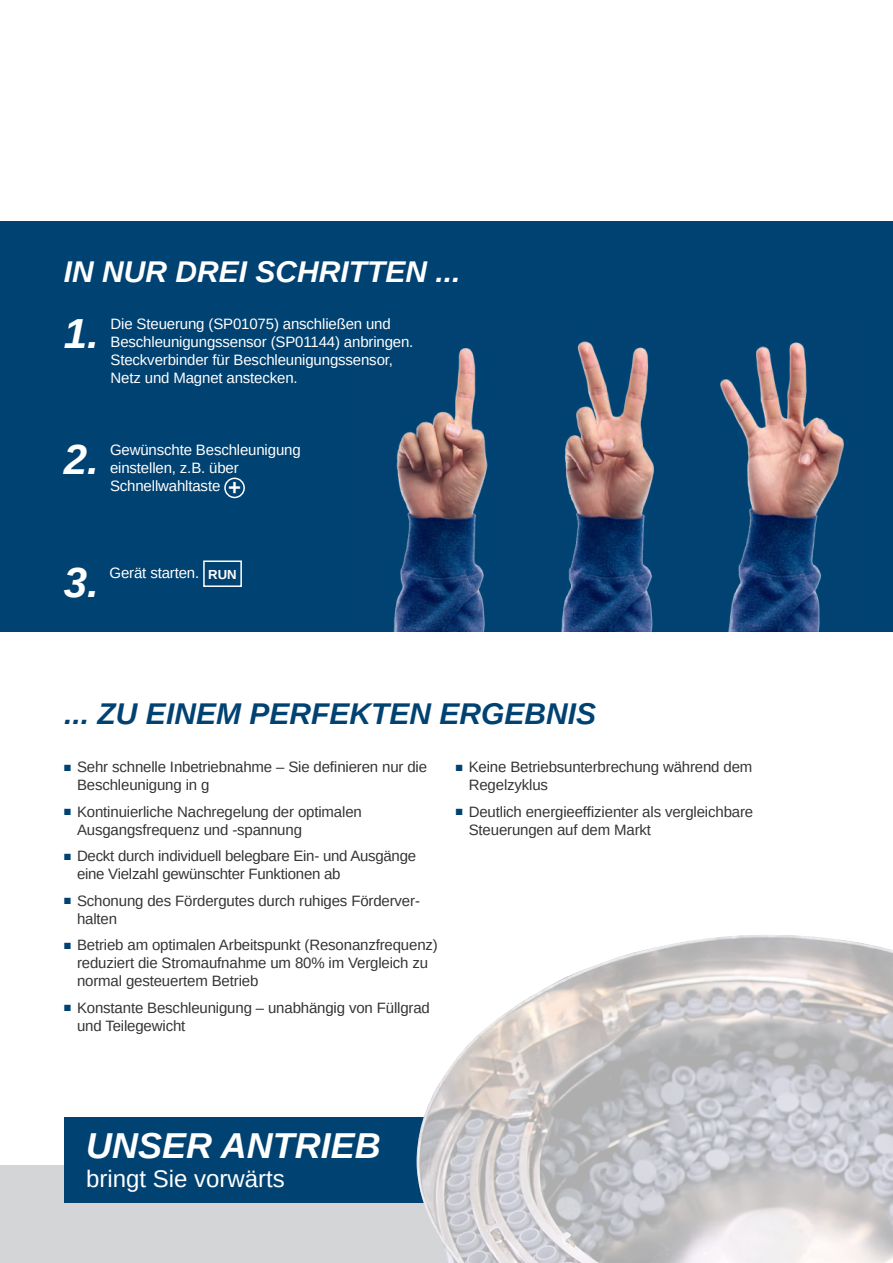
<style>
.page{position:relative;width:893px;height:1263px;background:#fff}
.page>*{position:absolute;margin:0;border:0;box-sizing:border-box;transform-origin:0 0}
.t1{font:italic 700 42px "Arimo";color:#fff}
.t2{font:italic 700 36px "Arimo";color:#fff}
.t3{font:italic 700 30px "Arimo";color:#004272}
.t4{font:italic 700 30px "Arimo";color:#fff}
.t5{font:24px "Arimo";color:#fff}
.t6{font:15px/18px "Arimo";letter-spacing:-.01em;color:#363536}
.t7{font:15px/18px "Arimo";letter-spacing:-.01em;color:#fff}
.s1{font-weight:700;font-size:22.2px}
.s2{font-weight:700;font-size:13.2px}
.s3{color:#004272}
</style>
<div class="page">
<div style="left:0;top:221px;width:893px;height:410px;background:#004272"></div>
<div style="left:0;top:1166px;width:893px;height:97px;background:#d4d5d7"></div>
<div style="left:64px;top:1116px;width:726px;height:86px;background:#004272"></div>
<img style="left:416px;top:935px;width:477px;height:328px">
<img style="left:393px;top:341px;width:451px;height:290px">
<div style="left:224px;top:478px;width:21px;height:20px;border:2px solid #fff;border-radius:50%"></div>
<div style="left:203px;top:560px;width:39px;height:27px;border:2px solid #fff"></div>
<h3 class="t4" style="left:64px;top:251px;width:398px">IN NUR DREI SCHRITTEN ...</h3>
<h1 class="t1" style="left:64px;top:304px;width:37px">1.</h1>
<p class="t7" style="left:111px;top:315px;width:304px">Die Steuerung (SP01075) anschließen und Beschleunigungssensor (SP01144) anbringen.<br>Steckverbinder für Beschleunigungssensor, Netz und Magnet anstecken.</p>
<h1 class="t1" style="left:64px;top:431px;width:37px">2.</h1>
<p class="t7" style="left:110px;top:441px;width:192px">Gewünschte Beschleunigung einstellen, z.B. über<br>Schnellwahltaste <span class="s1">+</span></p>
<h1 class="t1" style="left:64px;top:554px;width:37px">3.</h1>
<p class="t7" style="left:110px;top:564px;width:129px">Gerät starten. <span class="s2">RUN</span></p>
<h3 class="t3" style="left:64px;top:693px;width:533px">... ZU EINEM PERFEKTEN ERGEBNIS</h3>
<p class="t6" style="left:77px;top:758px;width:352px;text-indent:-13px"><span class="s3">■</span> Sehr schnelle Inbetriebnahme – Sie definieren nur die<br>Beschleunigung in g</p>
<p class="t6" style="left:77px;top:802px;width:286px;text-indent:-13px"><span class="s3">■</span> Kontinuierliche Nachregelung der optimalen<br>Ausgangsfrequenz und -spannung</p>
<p class="t6" style="left:77px;top:847px;width:341px;text-indent:-13px"><span class="s3">■</span> Deckt durch individuell belegbare Ein- und Ausgänge eine Vielzahl gewünschter Funktionen ab</p>
<p class="t6" style="left:77px;top:892px;width:344px;text-indent:-13px"><span class="s3">■</span> Schonung des Fördergutes durch ruhiges Förderver&shy;halten</p>
<p class="t6" style="left:77px;top:936px;width:362px;text-indent:-13px"><span class="s3">■</span> Betrieb am optimalen Arbeitspunkt (Resonanzfrequenz) reduziert die Stromaufnahme um 80% im Vergleich zu normal gesteuertem Betrieb</p>
<p class="t6" style="left:77px;top:999px;width:354px;text-indent:-13px"><span class="s3">■</span> Konstante Beschleunigung – unabhängig von Füllgrad und Teilegewicht</p>
<p class="t6" style="left:469px;top:758px;width:285px;text-indent:-13px"><span class="s3">■</span> Keine Betriebsunterbrechung während dem<br>Regelzyklus</p>
<p class="t6" style="left:469px;top:802px;width:286px;text-indent:-13px"><span class="s3">■</span> Deutlich energieeffizienter als vergleichbare<br>Steuerungen auf dem Markt</p>
<h2 class="t2" style="left:86px;top:1121px;width:296px">UNSER ANTRIEB</h2>
<h3 class="t5" style="left:86px;top:1163px;width:200px">bringt Sie vorwärts</h3>
</div>
